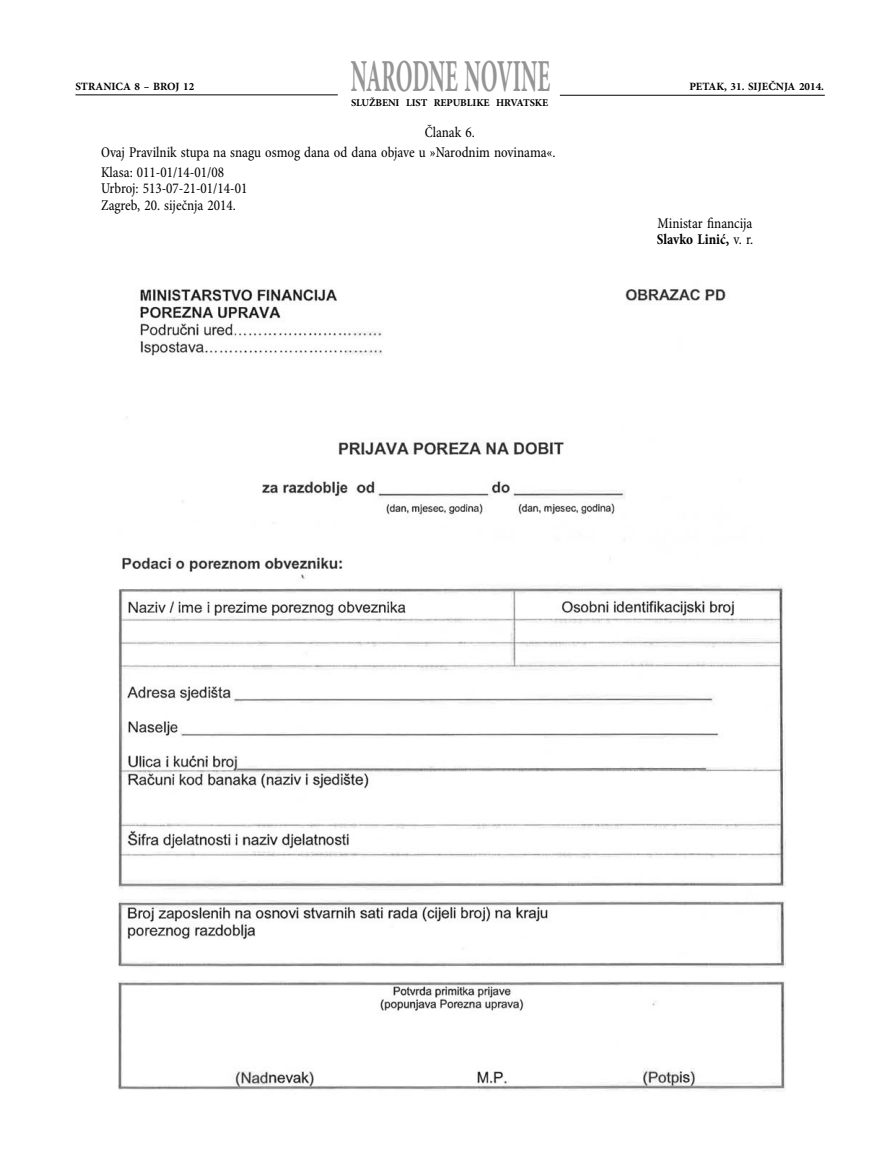
<style>
.page{position:relative;width:872px;height:1170px;background:#fff}
.page>*{position:absolute;margin:0;border:0;box-sizing:border-box;transform-origin:0 0}
.t1{font:700 45.9px "Minion Pro";letter-spacing:-.01em;color:#959595;scale:.48 1}
.t2{font:condensed 15px/19.6px "Minion Pro";color:#000;scale:.95 1}
.t3{font:700 11.1px "Minion Pro";color:#000}
.t4{font:700 10.5px "Minion Pro";letter-spacing:-.01em;color:#000}
.s1{font-weight:700}
</style>
<div class="page">
<hr style="left:560px;top:95px;width:264px;height:1px;background:#000">
<hr style="left:75px;top:95px;width:263px;height:1px;background:#000">
<img style="left:118px;top:288px;width:667px;height:803px">
<p class="t3" style="left:75px;top:82px;width:120px">STRANICA 8 – BROJ 12</p>
<h1 class="t1" style="left:351px;top:58px;width:417px">NARODNE NOVINE</h1>
<p class="t4" style="left:351px;top:98px;width:198px">SLUŽBENI LIST REPUBLIKE HR VA TSKE</p>
<p class="t2" style="left:101px;top:124px;width:480px;text-indent:324px">Članak 6.<br>Ovaj Pravilnik stupa na snagu osmog dana od dana objave u »Narodnim novinama«.<br>Klasa: 011-01/14-01/08</p>
<p class="t2" style="left:101px;top:181px;width:156px;line-height:16.5px">Urbroj: 513-07-21-01/14-01<br>Zagreb, 20. siječnja 2014.</p>
<p class="t3" style="left:689px;top:82px;width:136px">PETAK, 31. SIJEČNJA 2014.</p>
<p class="t2" style="left:656px;top:216px;width:103px;line-height:16.5px">Ministar financija<br><span class="s1">Slavko Linić,</span> v. r.</p>
</div>
